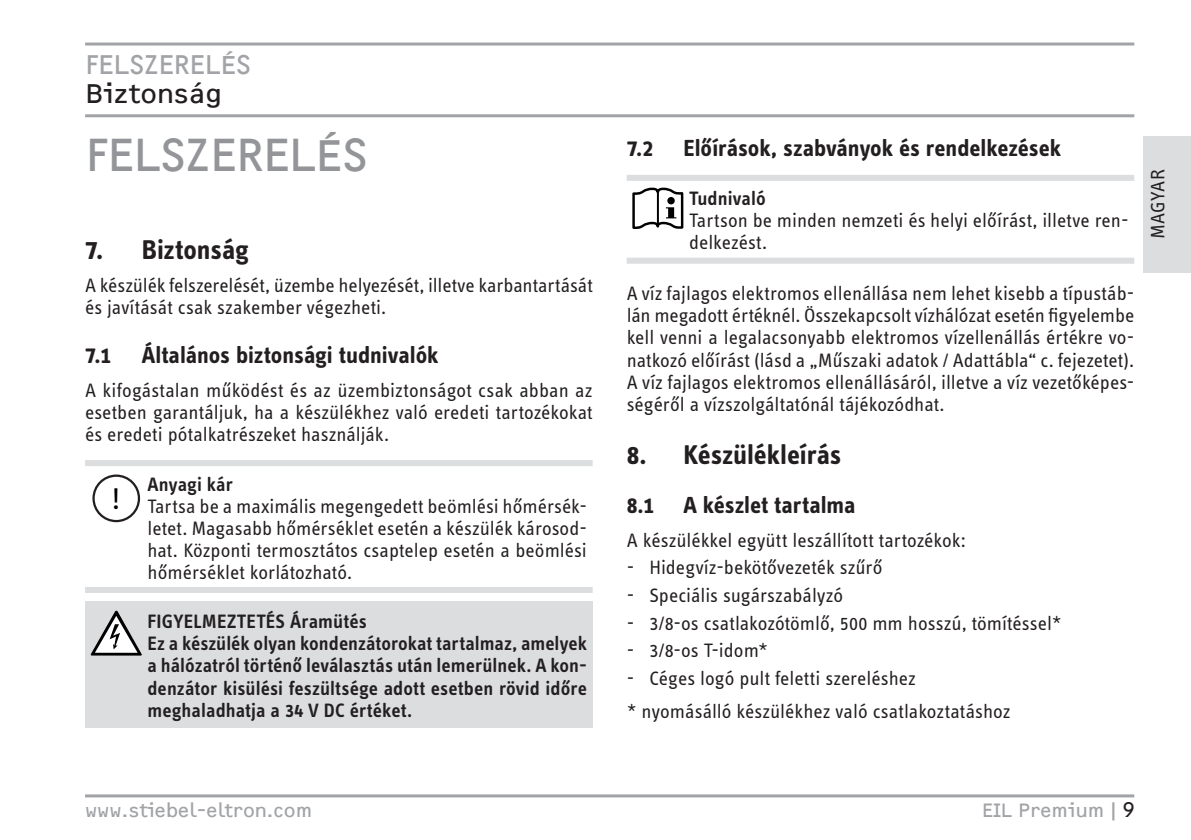
<style>
.page{position:relative;width:1191px;height:840px;background:#fff}
.page>*{position:absolute;margin:0;border:0;box-sizing:border-box;transform-origin:0 0}
.t1{font:48px "F2 FOCR Bczyk Com";letter-spacing:-.02em;color:#939598}
.t2{font:31px "STE Info Text";color:#000}
.t3{font:700 28px "STE Info Text";color:#231f20}
.t4{font:28px "F2 FOCR Bczyk Com";letter-spacing:-.025em;color:#a1a3a6}
.t5{font:28px "F2 FOCR Bczyk Com";color:#231f20}
.t6{font:700 24px "STE Info Text";color:#231f20}
.t7{font:20px/22px "STE Info Text";color:#231f20}
.t8{font:600 20px/22px "STE Info Text";letter-spacing:.005em;color:#231f20}
.t9{font:20px "F2 FOCR Bczyk Com";color:#a1a3a6}
.s1{color:#231f20}
</style>
<div class="page">
<div style="left:1142px;top:136px;width:49px;height:136px;background:#dcdddf"></div>
<hr style="left:85px;top:794px;width:1049px;height:3px;background:#a1a3a6">
<hr style="left:85px;top:42px;width:1049px;height:3px;background:#a1a3a6">
<hr style="left:85px;top:114px;width:1049px;height:3px;background:#a1a3a6">
<div style="left:85px;top:460px;width:507px;height:6px;background:#dcdddf"></div>
<div style="left:85px;top:586px;width:507px;height:6px;background:#dcdddf"></div>
<div style="left:92px;top:474px;width:48px;height:48px;border:2px solid #231f20;border-radius:50%"></div>
<div style="left:85px;top:600px;width:507px;height:127px;background:#dcdddf"></div>
<svg style="left:91px;top:610px;width:51px;height:45px"></svg>
<div style="left:626px;top:175px;width:508px;height:6px;background:#dcdddf"></div>
<div style="left:626px;top:257px;width:508px;height:6px;background:#dcdddf"></div>
<svg style="left:632px;top:187px;width:51px;height:42px"></svg>
<hr style="left:657px;top:192px;width:2px;height:33px;background:#000">
<h3 class="t4" style="left:85px;top:48px;width:89px">Felszerel</h3>
<h3 class="t4" style="left:220px;top:48px;width:33px">és</h3>
<h3 class="t5" style="left:85px;top:77px;width:139px">Biztonság</h3>
<h1 class="t1" style="left:85px;top:127px;width:253px">FELSZERELÉS</h1>
<h3 class="t3" style="left:85px;top:233px;width:165px">7. Biztonság</h3>
<p class="t7" style="left:85px;top:274px;width:509px">A készülék felszerelését, üzembe helyezését, illetve karbantartását és javítását csak szakember végezheti.</p>
<p class="t6" style="left:85px;top:341px;width:28px">7.1</p>
<p class="t6" style="left:142px;top:341px;width:298px">Általános biztonsági tudnivalók</p>
<p class="t7" style="left:85px;top:379px;width:509px;text-align:justify">A kifogástalan működést és az üzembiztonságot csak abban az esetben garantáljuk, ha a készülékhez való eredeti tartozékokat és eredeti pótalkatrészeket használják.</p>
<h2 class="t2" style="left:112px;top:480px;width:11px">!</h2>
<p class="t8" style="left:147px;top:472px;width:87px">Anyagi kár</p>
<p class="t7" style="left:147px;top:494px;width:441px;text-align:justify">Tartsa be a maximális megengedett beömlési hőmérsék&shy;letet. Magasabb hőmérséklet esetén a készülék károsod&shy;hat. Központi termosztátos csaptelep esetén a beömlési hőmérséklet korlátozható.</p>
<p class="t8" style="left:147px;top:610px;width:441px">FIGYELMEZTETÉS Áramütés<br>Ez a készülék olyan kondenzátorokat tartalmaz, amelyek a hálózatról történő leválasztás után lemerülnek. A kon&shy;denzátor kisülési feszültsége adott esetben rövid időre meghaladhatja a 34 V DC értéket.</p>
<p class="t6" style="left:626px;top:133px;width:28px">7.2</p>
<p class="t6" style="left:683px;top:133px;width:379px">Előírások, szabványok és rendelkezések</p>
<p class="t8" style="left:689px;top:187px;width:78px">Tudnivaló</p>
<p class="t7" style="left:689px;top:209px;width:441px">Tartson be minden nemzeti és helyi előírást, illetve ren&shy;delkezést.</p>
<p class="t7" style="left:626px;top:282px;width:509px;text-align:justify">A víz fajlagos elektromos ellenállása nem lehet kisebb a típustáb&shy;lán megadott értéknél. Összekapcsolt vízhálózat esetén figyelembe kell venni a legalacsonyabb elektromos vízellenállás értékre vo&shy;natkozó előírást (lásd a „Műszaki adatok / Adattábla“ c. fejezetet).<br>A víz fajlagos elektromos ellenállásáról, illetve a víz vezetőképes&shy;ségéről a vízszolgáltatónál tájékozódhat.</p>
<h3 class="t3" style="left:626px;top:438px;width:216px">8. Készülékleírás</h3>
<p class="t6" style="left:626px;top:491px;width:230px">8.1 A készlet tartalma</p>
<p class="t7" style="left:626px;top:528px;width:341px">A készülékkel együtt leszállított tartozékok:</p>
<p class="t7" style="left:626px;top:556px;width:257px">- Hidegvíz-bekötővezeték szűrő</p>
<p class="t7" style="left:626px;top:584px;width:218px">- Speciális sugárszabályzó</p>
<p class="t7" style="left:626px;top:611px;width:436px">- 3/8-os csatlakozótömlő, 500 mm hosszú, tömítéssel*</p>
<p class="t7" style="left:626px;top:639px;width:143px">- 3/8-os T-idom*</p>
<p class="t7" style="left:626px;top:661px;width:385px;line-height:33.4px">- Céges logó pult feletti szereléshez<br>* nyomásálló készülékhez való csatlakoztatáshoz</p>
<p class="t7" style="left:1146px;top:239px;width:71px;rotate:-90deg">MAGYAR</p>
<p class="t9" style="left:85px;top:798px;width:229px">www.stiebel-eltron.com</p>
<p class="t9" style="left:981px;top:798px;width:154px">EIL Premium|<span class="s1">9</span></p>
</div>
